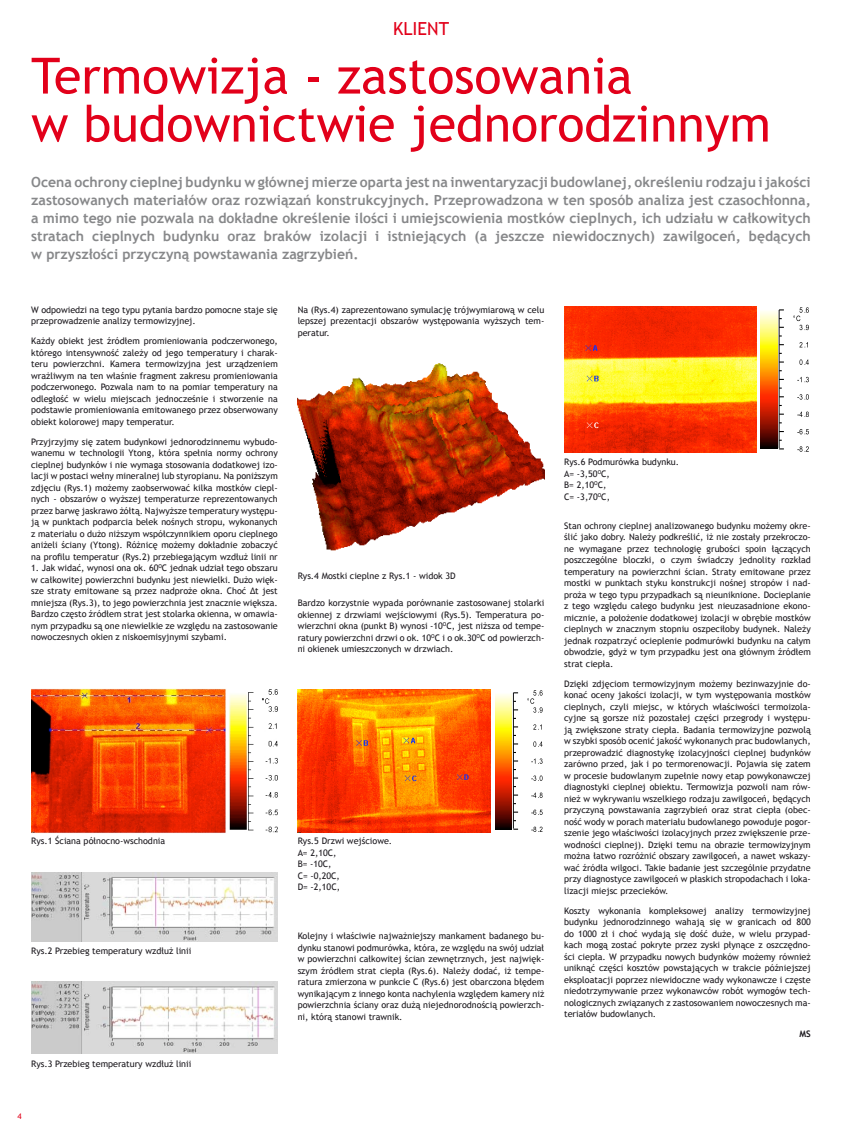
<style>
.page{position:relative;width:842px;height:1134px;background:#fff}
.page>*{position:absolute;margin:0;border:0;box-sizing:border-box;transform-origin:0 0}
.t1{font:50px/48px "Trebuchet MS";color:#e2001a}
.t2{font:18px "Trebuchet MS";color:#e2001a}
.t3{font:700 14px/18px "Trebuchet MS";color:#87888a;text-align:justify}
.t4{font:9px/11.5px "Trebuchet MS";color:#1a171c;text-align:justify}
.t5{font:700 9px "Trebuchet MS";color:#1a171c}
.t6{font:8px "Trebuchet MS";color:#e2001a}
</style>
<div class="page">
<img style="left:32px;top:689px;width:246px;height:144px">
<img style="left:31px;top:872px;width:246px;height:70px">
<img style="left:31px;top:981px;width:246px;height:73px">
<img style="left:297px;top:363px;width:247px;height:188px">
<img style="left:298px;top:690px;width:193px;height:142px">
<img style="left:495px;top:694px;width:17px;height:135px">
<svg style="left:527px;top:690px;width:16px;height:23px"></svg>
<svg style="left:533px;top:724px;width:9px;height:6px"></svg>
<svg style="left:533px;top:741px;width:9px;height:6px"></svg>
<svg style="left:531px;top:758px;width:11px;height:6px"></svg>
<svg style="left:531px;top:775px;width:11px;height:6px"></svg>
<svg style="left:531px;top:792px;width:12px;height:6px"></svg>
<svg style="left:531px;top:810px;width:12px;height:5px"></svg>
<hr style="left:513px;top:693px;width:1px;height:135px;background:#000">
<svg style="left:531px;top:827px;width:11px;height:5px"></svg>
<img style="left:564px;top:307px;width:192px;height:145px">
<img style="left:760px;top:311px;width:17px;height:138px">
<svg style="left:793px;top:307px;width:16px;height:23px"></svg>
<svg style="left:799px;top:342px;width:9px;height:5px"></svg>
<svg style="left:799px;top:359px;width:10px;height:6px"></svg>
<svg style="left:797px;top:377px;width:12px;height:5px"></svg>
<svg style="left:797px;top:394px;width:12px;height:6px"></svg>
<svg style="left:797px;top:412px;width:12px;height:5px"></svg>
<svg style="left:797px;top:429px;width:12px;height:5px"></svg>
<hr style="left:779px;top:310px;width:1px;height:138px;background:#000">
<svg style="left:797px;top:446px;width:12px;height:6px"></svg>
<h2 class="t2" style="left:393px;top:18px;width:58px">KLIENT</h2>
<h1 class="t1" style="left:31px;top:53px;width:741px">Termowizja - zastosowania<br>w budownictwie jednorodzinnym</h1>
<p class="t3" style="left:31px;top:173px;width:781px">Ocena ochrony cieplnej budynku w głównej mierze oparta jest na inwentaryzacji budowlanej, określeniu rodzaju i jakości zastosowanych materiałów oraz rozwiązań konstrukcyjnych. Przeprowadzona w ten sposób analiza jest czasochłonna, a mimo tego nie pozwala na dokładne określenie ilości i umiejscowienia mostków cieplnych, ich udziału w całkowitych stratach cieplnych budynku oraz braków izolacji i istniejących (a jeszcze niewidocznych) zawilgoceń, będących w przyszłości przyczyną powstawania zagrzybień.</p>
<p class="t4" style="left:31px;top:304px;width:248px">W odpowiedzi na tego typu pytania bardzo pomocne staje się przeprowadzenie analizy termowizyjnej.</p>
<p class="t4" style="left:31px;top:335px;width:248px">Każdy obiekt jest źródłem promieniowania podczerwonego, którego intensywność zależy od jego temperatury i charak&shy;teru powierzchni. Kamera termowizyjna jest urządzeniem wrażliwym na ten właśnie fragment zakresu promieniowania podczerwonego. Pozwala nam to na pomiar temperatury na odległość w wielu miejscach jednocześnie i stworzenie na podstawie promieniowania emitowanego przez obserwowany obiekt kolorowej mapy temperatur.</p>
<p class="t4" style="left:31px;top:436px;width:248px">Przyjrzyjmy się zatem budynkowi jednorodzinnemu wybudo&shy;wanemu w technologii Ytong, która spełnia normy ochrony cieplnej budynków i nie wymaga stosowania dodatkowej izo&shy;lacji w postaci wełny mineralnej lub styropianu. Na poniższym zdjęciu (Rys.1) możemy zaobserwować kilka mostków ciepl&shy;nych - obszarów o wyższej temperaturze reprezentowanych przez barwę jaskrawo żółtą. Najwyższe temperatury występu&shy;ją w punktach podparcia belek nośnych stropu, wykonanych z materiału o dużo niższym współczynnikiem oporu cieplnego aniżeli ściany (Ytong). Różnicę możemy dokładnie zobaczyć na profilu temperatur (Rys.2) przebiegającym wzdłuż linii nr</p>
<p class="t4" style="left:31px;top:563px;width:248px">1. Jak widać, wynosi ona ok. 60<sup>O</sup>C jednak udział tego obszaru w całkowitej powierzchni budynku jest niewielki. Dużo więk&shy;sze straty emitowane są przez nadproże okna. Choć Δt jest mniejsza (Rys.3), to jego powierzchnia jest znacznie większa.<br>Bardzo często źródłem strat jest stolarka okienna, w omawia&shy;nym przypadku są one niewielkie ze względu na zastosowanie nowoczesnych okien z niskoemisyjnymi szybami.</p>
<p class="t4" style="left:298px;top:304px;width:248px">Na (Rys.4) zaprezentowano symulację trójwymiarową w celu lepszej prezentacji obszarów występowania wyższych tem&shy;peratur.</p>
<p class="t4" style="left:298px;top:570px;width:160px">Rys.4 Mostki cieplne z Rys.1 - widok 3D</p>
<p class="t4" style="left:298px;top:597px;width:248px">Bardzo korzystnie wypada porównanie zastosowanej stolarki okiennej z drzwiami wejściowymi (Rys.5). Temperatura po&shy;wierzchni okna (punkt B) wynosi -10<sup>O</sup>C, jest niższa od tempe&shy;ratury powierzchni drzwi o ok. 10<sup>O</sup>C i o ok.30<sup>O</sup>C od powierzch&shy;ni okienek umieszczonych w drzwiach.</p>
<p class="t4" style="left:31px;top:836px;width:136px">Rys.1 Ściana północno-wschodnia</p>
<p class="t4" style="left:298px;top:836px;width:96px;text-align:left">Rys.5 Drzwi wejściowe.<br>A= 2,10C,<br>B= -10C,<br>C= -0,20C,<br>D= -2,10C,</p>
<p class="t4" style="left:31px;top:945px;width:162px">Rys.2 Przebieg temperatury wzdłuż linii</p>
<p class="t4" style="left:31px;top:1058px;width:162px">Rys.3 Przebieg temperatury wzdłuż linii</p>
<p class="t4" style="left:298px;top:930px;width:248px">Kolejny i właściwie najważniejszy mankament badanego bu&shy;dynku stanowi podmurówka, która, ze względu na swój udział w powierzchni całkowitej ścian zewnętrznych, jest najwięk&shy;szym źródłem strat ciepła (Rys.6). Należy dodać, iż tempe&shy;ratura zmierzona w punkcie C (Rys.6) jest obarczona błędem wynikającym z innego konta nachylenia względem kamery niż powierzchnia ściany oraz dużą niejednorodnością powierzch&shy;ni, którą stanowi trawnik.</p>
<p class="t6" style="left:17px;top:1111px;width:6px">4</p>
<p class="t4" style="left:564px;top:456px;width:116px;text-align:left">Rys.6 Podmurówka budynku.<br>A= -3,50<sup>O</sup>C,<br>B= 2,10<sup>O</sup>C,<br>C= -3,70<sup>O</sup>C,</p>
<p class="t4" style="left:564px;top:520px;width:248px">Stan ochrony cieplnej analizowanego budynku możemy okre&shy;ślić jako dobry. Należy podkreślić, iż nie zostały przekroczo&shy;ne wymagane przez technologię grubości spoin łączących poszczególne bloczki, o czym świadczy jednolity rozkład temperatury na powierzchni ścian. Straty emitowane przez mostki w punktach styku konstrukcji nośnej stropów i nad&shy;proża w tego typu przypadkach są nieuniknione. Docieplanie z tego względu całego budynku jest nieuzasadnione ekono&shy;micznie, a położenie dodatkowej izolacji w obrębie mostków cieplnych w znacznym stopniu oszpeciłoby budynek. Należy jednak rozpatrzyć ocieplenie podmurówki budynku na całym obwodzie, gdyż w tym przypadku jest ona głównym źródłem strat ciepła.</p>
<p class="t4" style="left:564px;top:678px;width:248px">Dzięki zdjęciom termowizyjnym możemy bezinwazyjnie do&shy;konać oceny jakości izolacji, w tym występowania mostków cieplnych, czyli miejsc, w których właściwości termoizola&shy;cyjne są gorsze niż pozostałej części przegrody i występu&shy;ją zwiększone straty ciepła. Badania termowizyjne pozwolą w szybki sposób ocenić jakość wykonanych prac budowlanych, przeprowadzić diagnostykę izolacyjności cieplnej budynków zarówno przed, jak i po termorenowacji. Pojawia się zatem w procesie budowlanym zupełnie nowy etap powykonawczej diagnostyki cieplnej obiektu. Termowizja pozwoli nam rów&shy;nież w wykrywaniu wszelkiego rodzaju zawilgoceń, będących przyczyną powstawania zagrzybień oraz strat ciepła (obec&shy;ność wody w porach materiału budowlanego powoduje pogor&shy;szenie jego właściwości izolacyjnych przez zwiększenie prze&shy;wodności cieplnej). Dzięki temu na obrazie termowizyjnym można łatwo rozróżnić obszary zawilgoceń, a nawet wskazy&shy;wać źródła wilgoci. Takie badanie jest szczególnie przydatne przy diagnostyce zawilgoceń w płaskich stropodachach i loka&shy;lizacji miejsc przecieków.</p>
<p class="t4" style="left:564px;top:905px;width:248px">Koszty wykonania kompleksowej analizy termowizyjnej budynku jednorodzinnego wahają się w granicach od 800 do 1000 zł i choć wydają się dość duże, w wielu przypad&shy;kach mogą zostać pokryte przez zyski płynące z oszczędno&shy;ści ciepła. W przypadku nowych budynków możemy również uniknąć części kosztów powstających w trakcie późniejszej eksploatacji poprzez niewidoczne wady wykonawcze i częste niedotrzymywanie przez wykonawców robót wymogów tech&shy;nologicznych związanych z zastosowaniem nowoczesnych ma&shy;teriałów budowlanych.</p>
<p class="t5" style="left:799px;top:1028px;width:13px">MS</p>
</div>
